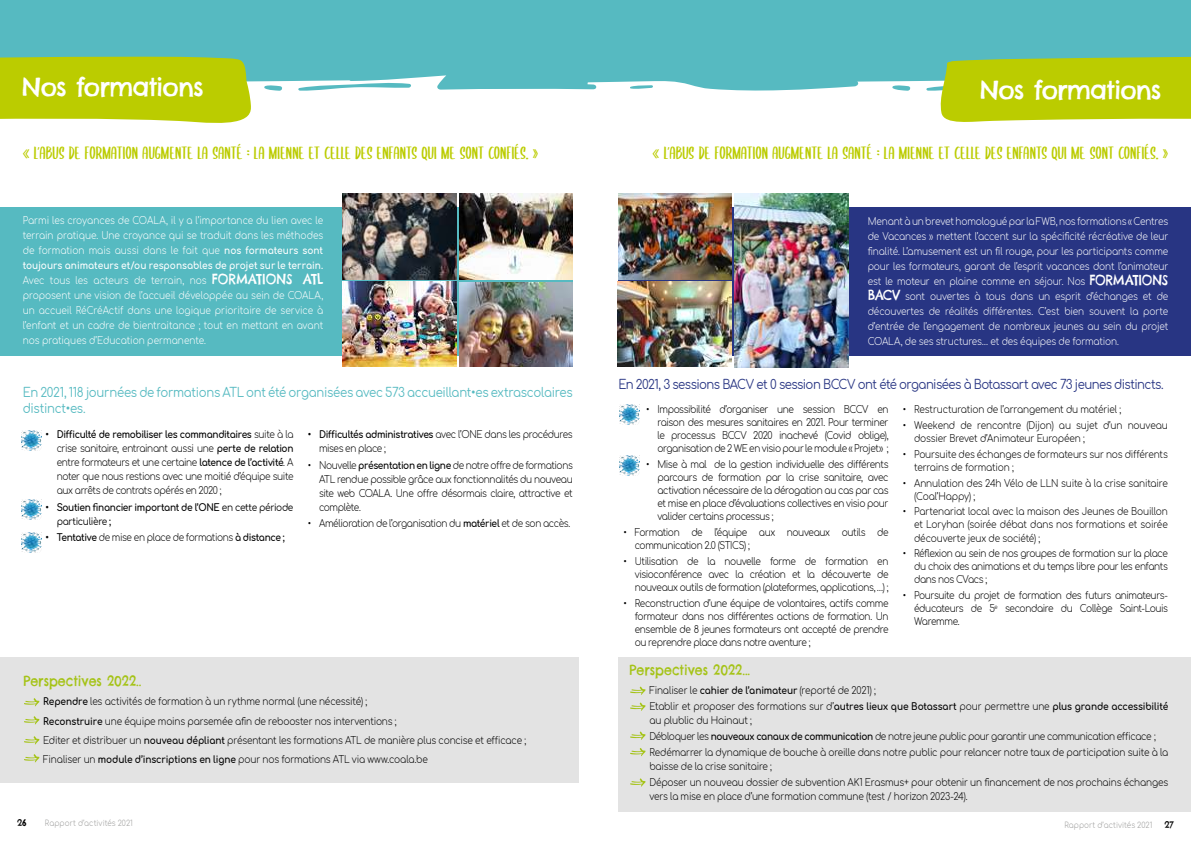
<style>
.page{position:relative;width:1191px;height:842px;background:#fff}
.page>*{position:absolute;margin:0;border:0;box-sizing:border-box;transform-origin:0 0}
.t1{font:25px "Chelsea Market";letter-spacing:-.035em;color:#fff}
.t2{font:18px "SUBSCRIBER";color:#bc0}
.t3{font:14px "Chelsea Market";color:#a5c317;scale:.9 1}
.t4{font:13px/15.6px "Comfortaa";letter-spacing:-.025em;color:#56bac1;scale:.9 1}
.t5{font:13px "Comfortaa";letter-spacing:-.05em;color:#283583;scale:.9 1}
.t6{font:300 10px/13px "Comfortaa";letter-spacing:-.03em;color:#000;scale:.9 1}
.t7{font:300 10px/15px "Comfortaa";letter-spacing:-.015em;color:#fff;text-align:justify;scale:.9 1}
.t8{font:700 10px/14px "Comfortaa";letter-spacing:-.04em;color:#000;scale:.9 1}
.t9{font:9px "Chelsea Market";color:#000}
.t10{font:300 8px "Comfortaa";letter-spacing:.005em;color:#9d9d9c;scale:.9 1}
.s1{font-weight:700}
.s2{font-family:"Chelsea Market";font-weight:400;font-size:14px}
.s3{font-weight:400}
</style>
<div class="page">
<div style="left:0;top:207px;width:573px;height:148px;background:#56bac1"></div>
<img style="left:343px;top:194px;width:113px;height:85px">
<img style="left:459px;top:194px;width:114px;height:85px">
<div style="left:0;top:657px;width:578px;height:125px;background:#e3e3e3"></div>
<img style="left:342px;top:282px;width:114px;height:85px">
<img style="left:459px;top:282px;width:113px;height:85px">
<svg style="left:24px;top:698px;width:16px;height:8px"></svg>
<svg style="left:24px;top:716px;width:16px;height:9px"></svg>
<svg style="left:24px;top:736px;width:16px;height:9px"></svg>
<svg style="left:24px;top:754px;width:16px;height:8px"></svg>
<div style="left:0;top:0;width:560px;height:90px;background:#56bac1"></div>
<svg style="left:297px;top:82px;width:115px;height:9px"></svg>
<svg style="left:264px;top:85px;width:19px;height:6px"></svg>
<svg style="left:0;top:56px;width:251px;height:67px;background:#bbce11"></svg>
<img style="left:22px;top:430px;width:20px;height:20px">
<div style="left:560px;top:0;width:631px;height:91px;background:#56bac1"></div>
<svg style="left:892px;top:85px;width:19px;height:6px"></svg>
<svg style="left:629px;top:85px;width:24px;height:4px"></svg>
<svg style="left:925px;top:56px;width:266px;height:66px;background:#b8ce1e"></svg>
<div style="left:618px;top:207px;width:573px;height:148px;background:#283583"></div>
<img style="left:618px;top:194px;width:113px;height:85px">
<div style="left:618px;top:657px;width:573px;height:154px;background:#e3e3e3"></div>
<img style="left:618px;top:282px;width:114px;height:85px">
<svg style="left:630px;top:686px;width:15px;height:9px"></svg>
<svg style="left:630px;top:702px;width:15px;height:9px"></svg>
<svg style="left:630px;top:748px;width:15px;height:8px"></svg>
<svg style="left:630px;top:731px;width:15px;height:9px"></svg>
<img style="left:619px;top:404px;width:20px;height:20px">
<svg style="left:630px;top:778px;width:15px;height:9px"></svg>
<img style="left:734px;top:194px;width:114px;height:173px">
<img style="left:619px;top:455px;width:20px;height:20px">
<img style="left:22px;top:500px;width:20px;height:20px">
<img style="left:22px;top:532px;width:20px;height:20px">
<h1 class="t1" style="left:22px;top:71px;width:183px">Nos formations</h1>
<h1 class="t1" style="left:979px;top:74px;width:183px">Nos formations</h1>
<h2 class="t2" style="left:23px;top:141px;width:517px">« L’ABUS DE FORMATION AUGMENTE LA SANTÉ : LA MIENNE ET CELLE DES ENFANTS QUI ME SONT CONFIÉS. »</h2>
<h2 class="t2" style="left:652px;top:141px;width:517px">« L’ABUS DE FORMATION AUGMENTE LA SANTÉ : LA MIENNE ET CELLE DES ENFANTS QUI ME SONT CONFIÉS. »</h2>
<p class="t7" style="left:23px;top:212px;width:335px">Parmi les croyances de COALA, il y a l’importance du lien avec le terrain pratique. Une croyance qui se traduit dans les méthodes de formation mais aussi dans le fait que <span class="s1">nos formateurs sont toujours animateurs et/ou responsables de projet sur le terrain.<br></span>Avec tous les acteurs de terrain, nos <span class="s2">FORMATIONS ATL </span>proposent une vision de l’accueil développée au sein de COALA, un accueil RéCréActif dans une logique prioritaire de service à l’enfant et un cadre de bientraitance ; tout en mettant en avant nos pratiques d’Education permanente.</p>
<h3 class="t4" style="left:23px;top:383px;width:612px">En 2021, 118 journées de formations ATL ont été organisées avec 573 accueillant•es extrascolaires distinct•es.</h3>
<p class="t6" style="left:57px;top:426px;width:265px;line-height:14px;text-align:justify;text-indent:-11px"><span class="s1">• Difficulté de remobiliser les commanditaires</span> suite à la crise sanitaire, entrainant aussi une <span class="s1">perte de relation </span>entre formateurs et une certaine <span class="s1">latence de l’activité</span>. A noter que nous restions avec une moitié d’équipe suite aux arrêts de contrats opérés en 2020 ;</p>
<p class="t8" style="left:57px;top:498px;width:265px;text-indent:-11px">• Soutien financier important de l’ONE <span class="s3">en cette période particulière</span> ;</p>
<p class="t6" style="left:45px;top:530px;width:267px"><span class="s1">• Tentative</span> de mise en place de formations <span class="s1">à distance ;</span></p>
<p class="t6" style="left:319px;top:426px;width:283px;line-height:14px;text-indent:-11px"><span class="s1">• Difficultés administratives</span> avec l’ONE dans les procédures mises en place ;</p>
<p class="t6" style="left:319px;top:456px;width:283px;line-height:14px;text-align:justify;text-indent:-11px">• Nouvelle <span class="s1">présentation en ligne</span> de notre offre de formations ATL rendue possible grâce aux fonctionnalités du nouveau site web COALA. Une offre désormais claire, attractive et complète.</p>
<p class="t6" style="left:308px;top:516px;width:293px">• Amélioration de l’organisation du <span class="s1">matériel</span> et de son accès.</p>
<h3 class="t3" style="left:23px;top:672px;width:133px">Perspectives 2022..</h3>
<p class="t6" style="left:43px;top:691px;width:538px;line-height:19.2px"><span class="s1">Rependre</span> les activités de formation à un rythme normal (une nécessité) ;<br><span class="s1">Reconstruire</span> une équipe moins parsemée afin de rebooster nos interventions ;<br>Editer et distribuer un <span class="s1">nouveau dépliant</span> présentant les formations ATL de manière plus concise et efficace ; Finaliser un <span class="s1">module d’inscriptions en ligne</span> pour nos formations ATL via www.coala.be</p>
<p class="t7" style="left:867px;top:213px;width:335px">Menant à un brevet homologué par la FWB, nos formations « Centres de Vacances » mettent l’accent sur la spécificité récréative de leur finalité. L’amusement est un fil rouge, pour les participants comme pour les formateurs, garant de l’esprit vacances dont l’animateur est le moteur en plaine comme en séjour. Nos <span class="s2">FORMATIONS BACV</span> sont ouvertes à tous dans un esprit d’échanges et de découvertes de réalités différentes. C’est bien souvent la porte d’entrée de l’engagement de nombreux jeunes au sein du projet COALA, de ses structures… et des équipes de formation.</p>
<h3 class="t5" style="left:618px;top:372px;width:607px">En 2021, 3 sessions BACV et 0 session BCCV ont été organisées à Botassart avec 73 jeunes distincts.</h3>
<p class="t6" style="left:657px;top:402px;width:258px;text-align:justify;text-indent:-11px">• Impossibilité d’organiser une session BCCV en raison des mesures sanitaires en 2021. Pour terminer le processus BCCV 2020 inachevé (Covid oblige), organisation de 2 WE en visio pour le module « Projet» ;</p>
<p class="t6" style="left:657px;top:456px;width:258px;text-align:justify;text-indent:-11px">• Mise à mal de la gestion individuelle des différents parcours de formation par la crise sanitaire, avec activation nécessaire de la dérogation au cas par cas et mise en place d’évaluations collectives en visio pour valider certains processus ;</p>
<p class="t6" style="left:635px;top:524px;width:283px;text-indent:-11px">• Formation de l’équipe aux nouveaux outils de communication 2.0 (STICS) ;</p>
<p class="t6" style="left:635px;top:553px;width:283px;text-align:justify;text-indent:-11px">• Utilisation de la nouvelle forme de formation en visioconférence avec la création et la découverte de nouveaux outils de formation (plateformes, applications, …) ;</p>
<p class="t6" style="left:635px;top:595px;width:283px;text-align:justify;text-indent:-11px">• Reconstruction d’une équipe de volontaires, actifs comme formateur dans nos différentes actions de formation. Un ensemble de 8 jeunes formateurs ont accepté de prendre ou reprendre place dans notre aventure ;</p>
<p class="t6" style="left:902px;top:402px;width:244px">• Restructuration de l’arrangement du matériel ;</p>
<p class="t6" style="left:914px;top:417px;width:283px;text-indent:-11px">• Weekend de rencontre (Dijon) au sujet d’un nouveau dossier Brevet d’Animateur Européen ;</p>
<p class="t6" style="left:914px;top:446px;width:283px;text-indent:-11px">• Poursuite des échanges de formateurs sur nos différents terrains de formation ;</p>
<p class="t6" style="left:914px;top:475px;width:283px;text-indent:-11px">• Annulation des 24h Vélo de LLN suite à la crise sanitaire (Coal’Happy) ;</p>
<p class="t6" style="left:914px;top:504px;width:283px;text-align:justify;text-indent:-11px">• Partenariat local avec la maison des Jeunes de Bouillon et Loryhan (soirée débat dans nos formations et soirée découverte jeux de société) ;</p>
<p class="t6" style="left:914px;top:546px;width:283px;text-align:justify;text-indent:-11px">• Réflexion au sein de nos groupes de formation sur la place du choix des animations et du temps libre pour les enfants dans nos CVacs ;</p>
<p class="t6" style="left:914px;top:587px;width:283px;text-align:justify;text-indent:-11px">• Poursuite du projet de formation des futurs animateurs&shy;éducateurs de 5<sup>e</sup> secondaire du Collège Saint-Louis Waremme.</p>
<h3 class="t3" style="left:629px;top:661px;width:136px">Perspectives 2022...</h3>
<p class="t6" style="left:649px;top:681px;width:578px;line-height:16.3px">Finaliser le <span class="s1">cahier de l’animateur</span> (reporté de 2021) ;<br>Etablir et proposer des formations sur d’<span class="s1">autres lieux que Botassart</span> pour permettre une <span class="s1">plus grande accessibilité</span></p>
<p class="t6" style="left:649px;top:710px;width:578px;line-height:16.3px">au plublic du Hainaut ;<br>Débloquer les <span class="s1">nouveaux canaux de communication</span> de notre jeune public pour garantir une communication efficace ;<br>Redémarrer la dynamique de bouche à oreille dans notre public pour relancer notre taux de participation suite à la</p>
<p class="t6" style="left:649px;top:757px;width:578px;line-height:16.3px">baisse de la crise sanitaire ;<br>Déposer un nouveau dossier de subvention AK1 Erasmus+ pour obtenir un financement de nos prochains échanges</p>
<p class="t6" style="left:649px;top:788px;width:355px">vers la mise en place d’une formation commune (test / horizon 2023-24).</p>
<p class="t9" style="left:17px;top:817px;width:11px">26</p>
<p class="t10" style="left:45px;top:816px;width:99px">Rapport d’activités 2021</p>
<p class="t10" style="left:1064px;top:818px;width:99px">Rapport d’activités 2021</p>
<p class="t9" style="left:1164px;top:819px;width:11px">27</p>
</div>
